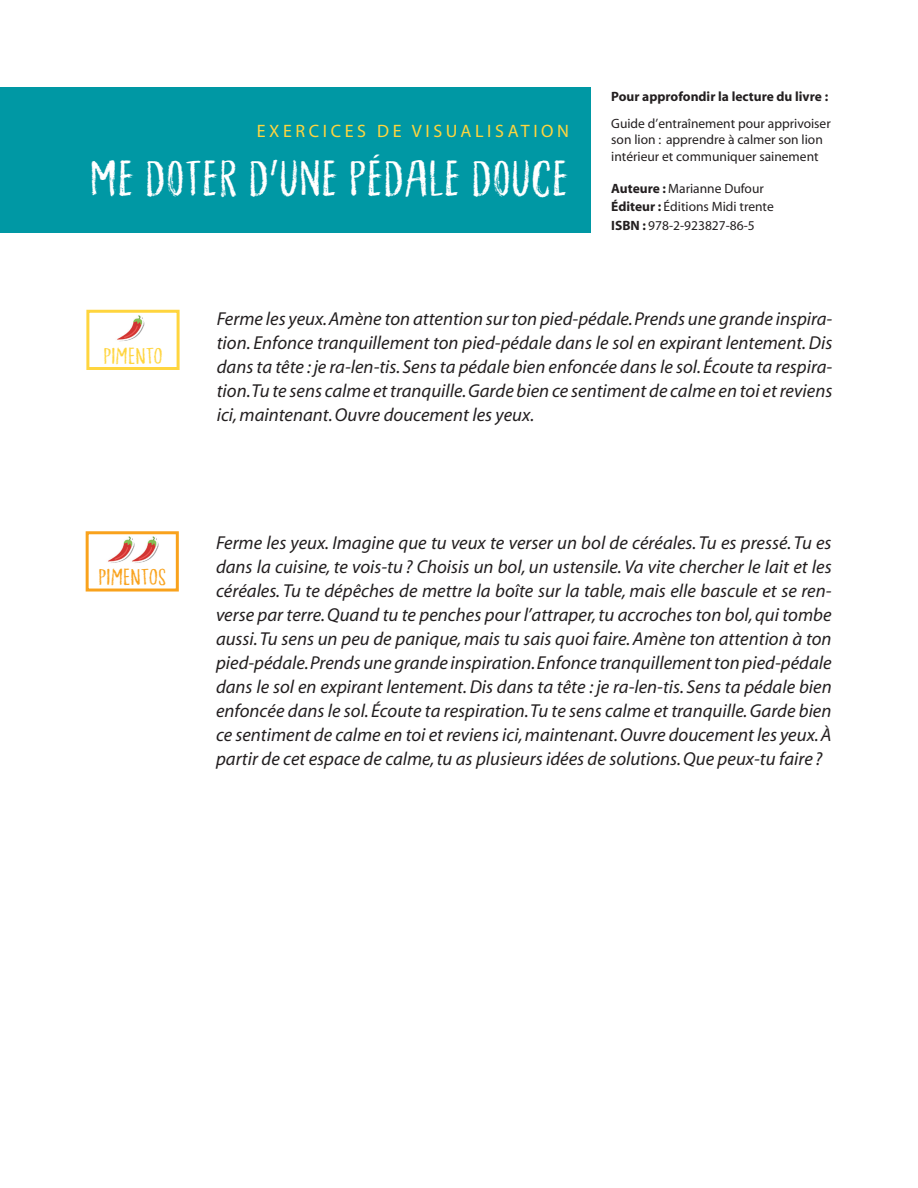
<style>
.page{position:relative;width:918px;height:1188px;background:#fff}
.page>*{position:absolute;margin:0;border:0;box-sizing:border-box;transform-origin:0 0}
.t1{font:39.6px "Ordinary Guy DEMO";color:#fff;scale:1.25 1}
.t2{font:italic 18.75px/24px "Myriad";color:#231f20;text-align:justify}
.t3{font:18px "Myriad";letter-spacing:.2em;color:#ffd53e}
.t4{font:18px "Ordinary Guy DEMO";color:#f9a21c;scale:1.25 1}
.t5{font:18px "Ordinary Guy DEMO";color:#ffd53e;scale:1.25 1}
.t6{font:13.5px/16.2px "Myriad";color:#231f20}
.t7{font:700 13.5px "Myriad";color:#231f20}
.s1{font-weight:700}
</style>
<div class="page">
<div style="left:86px;top:310px;width:94px;height:60px;border:3px solid #ffd53e"></div>
<img style="left:117px;top:315px;width:28px;height:27px">
<div style="left:86px;top:531px;width:93px;height:61px;border:3px solid #f9a21c"></div>
<img style="left:108px;top:536px;width:21px;height:27px">
<img style="left:129px;top:536px;width:30px;height:27px">
<div style="left:0;top:87px;width:591px;height:146px;background:#0098a4"></div>
<p class="t3" style="left:257px;top:122px;width:314px">EXERCICES DE VISUALISATION</p>
<p class="t1" style="left:90px;top:153px;width:385px">ME DOTER D’UNE PÉDALE DOUCE</p>
<p class="t7" style="left:611px;top:90px;width:218px">Pour approfondir la lecture du livre :</p>
<p class="t6" style="left:611px;top:116px;width:221px">Guide d’entraînement pour apprivoiser son lion : apprendre à calmer son lion intérieur et communiquer sainement</p>
<p class="t6" style="left:611px;top:181px;width:154px"><span class="s1">Auteure :</span> Marianne Dufour</p>
<p class="t6" style="left:611px;top:199px;width:164px"><span class="s1">Éditeur :</span> Éditions Midi trente</p>
<p class="t6" style="left:611px;top:218px;width:145px"><span class="s1">ISBN :</span> 978-2-923827-86-5</p>
<p class="t5" style="left:103px;top:344px;width:49px">PIMENTO</p>
<p class="t4" style="left:99px;top:566px;width:56px">PIMENTOS</p>
<p class="t2" style="left:217px;top:307px;width:617px">Ferme les yeux. Amène ton attention sur ton pied-pédale. Prends une grande inspira&shy;tion. Enfonce tranquillement ton pied-pédale dans le sol en expirant lentement. Dis dans ta tête : je ra-len-tis. Sens ta pédale bien enfoncée dans le sol. Écoute ta respira&shy;tion. Tu te sens calme et tranquille. Garde bien ce sentiment de calme en toi et reviens ici, maintenant. Ouvre doucement les yeux.</p>
<p class="t2" style="left:216px;top:531px;width:617px">Ferme les yeux. Imagine que tu veux te verser un bol de céréales. Tu es pressé. Tu es dans la cuisine, te vois-tu? Choisis un bol, un ustensile. Va vite chercher le lait et les céréales. Tu te dépêches de mettre la boîte sur la table, mais elle bascule et se ren&shy;verse par terre. Quand tu te penches pour l’attraper, tu accroches ton bol, qui tombe aussi. Tu sens un peu de panique, mais tu sais quoi faire. Amène ton attention à ton pied-pédale. Prends une grande inspiration. Enfonce tranquillement ton pied-pédale dans le sol en expirant lentement. Dis dans ta tête : je ra-len-tis. Sens ta pédale bien enfoncée dans le sol. Écoute ta respiration. Tu te sens calme et tranquille. Garde bien ce sentiment de calme en toi et reviens ici, maintenant. Ouvre doucement les yeux. À partir de cet espace de calme, tu as plusieurs idées de solutions. Que peux-tu faire ?</p>
</div>
